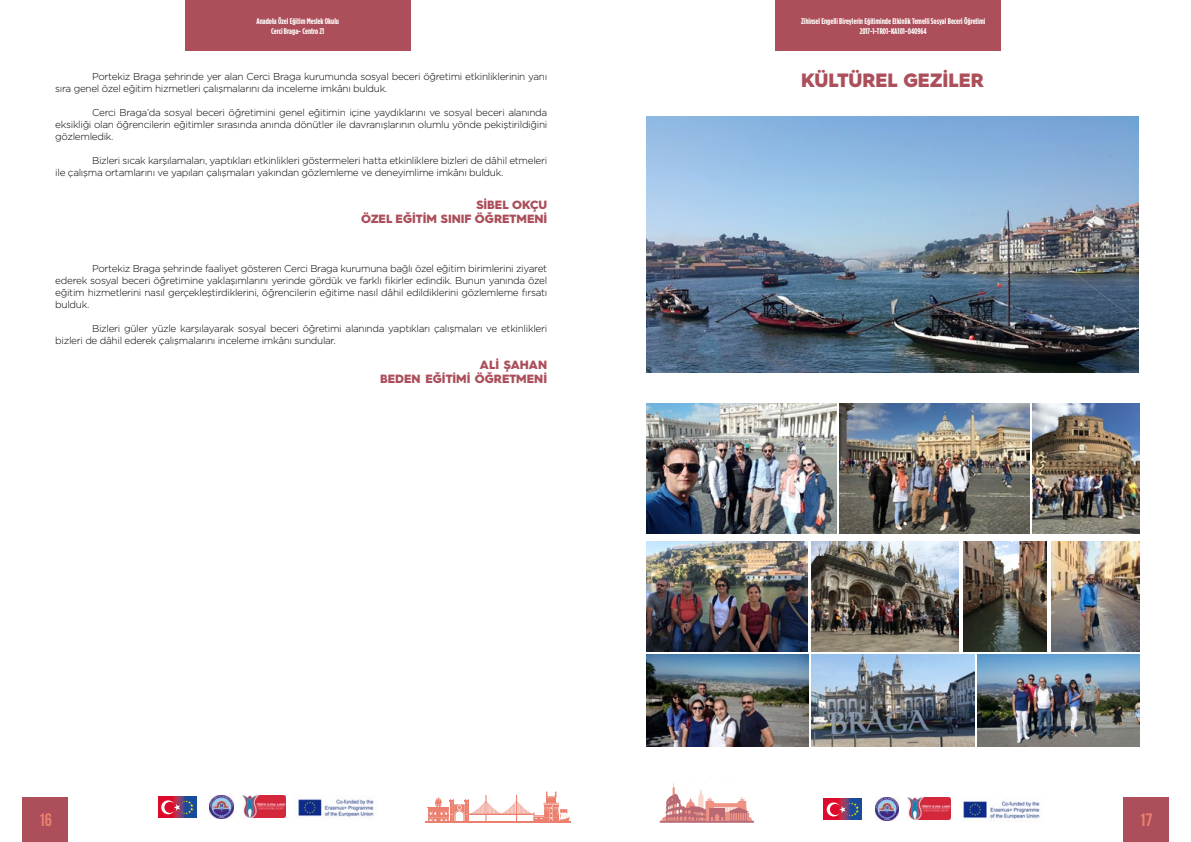
<style>
.page{position:relative;width:1191px;height:842px;background:#fff}
.page>*{position:absolute;margin:0;border:0;box-sizing:border-box;transform-origin:0 0}
.t1{font:900 19.3px "Hurme Geometric Sans 4";color:#ac4f5a}
.t2{font:700 18px "Bebas Neue";color:#eb806e}
.t3{font:900 12px/14.4px "Hurme Geometric Sans 4";color:#ac4f5a;text-align:right}
.t4{font:300 10px/12px "Gotham";letter-spacing:-.03em;color:#000}
.t5{font:700 8.3px/10px "Gotham Condensed";color:#fff;text-align:center}
</style>
<div class="page">
<div style="left:185px;top:0;width:225px;height:51px;background:#ac4f5a"></div>
<div style="left:775px;top:0;width:226px;height:51px;background:#ac4f5a"></div>
<div style="left:23px;top:797px;width:45px;height:45px;background:#ac4f5a"></div>
<svg style="left:823px;top:799px;width:39px;height:21px"></svg>
<svg style="left:826px;top:802px;width:33px;height:14px"></svg>
<img style="left:907px;top:797px;width:43px;height:23px">
<img style="left:963px;top:800px;width:77px;height:21px">
<img style="left:875px;top:798px;width:24px;height:23px">
<svg style="left:158px;top:797px;width:38px;height:21px"></svg>
<svg style="left:161px;top:800px;width:32px;height:14px"></svg>
<img style="left:242px;top:795px;width:43px;height:23px">
<img style="left:298px;top:798px;width:76px;height:21px">
<img style="left:210px;top:796px;width:23px;height:23px">
<hr style="left:659px;top:821px;width:95px;height:2px;background:#ac4f5a">
<svg style="left:661px;top:777px;width:91px;height:44px"></svg>
<hr style="left:425px;top:822px;width:146px;height:1px;background:#eb806e">
<svg style="left:428px;top:791px;width:142px;height:31px"></svg>
<div style="left:1123px;top:797px;width:45px;height:45px;background:#ac4f5a"></div>
<img style="left:646px;top:117px;width:492px;height:255px">
<img style="left:646px;top:655px;width:162px;height:91px">
<img style="left:977px;top:655px;width:162px;height:91px">
<img style="left:812px;top:655px;width:162px;height:91px">
<img style="left:646px;top:404px;width:190px;height:130px">
<img style="left:964px;top:541px;width:82px;height:110px">
<img style="left:811px;top:541px;width:147px;height:111px">
<img style="left:839px;top:404px;width:190px;height:130px">
<img style="left:1032px;top:404px;width:107px;height:130px">
<img style="left:646px;top:541px;width:162px;height:111px">
<img style="left:1052px;top:541px;width:87px;height:110px">
<p class="t5" style="left:256px;top:16px;width:84px">Anadolu Özel Eğitim Meslek Okulu<br>Cerci Braga- Centro 21</p>
<p class="t5" style="left:801px;top:16px;width:186px">Zihinsel Engelli Bireylerin Eğitiminde Etkinlik Temelli Sosyal Beceri Öğretimi<br>2017-1-TR01-KA101-040964</p>
<p class="t4" style="left:55px;top:70px;width:493px;text-indent:37px">Portekiz Braga şehrinde yer alan Cerci Braga kurumunda sosyal beceri öğretimi etkinliklerinin yanı sıra genel özel eğitim hizmetleri çalışmalarını da inceleme imkânı bulduk.</p>
<p class="t4" style="left:55px;top:106px;width:493px;text-align:justify;text-indent:37px">Cerci Braga’da sosyal beceri öğretimini genel eğitimin içine yaydıklarını ve sosyal beceri alanında eksikliği olan öğrencilerin eğitimler sırasında anında dönütler ile davranışlarının olumlu yönde pekiştirildiğini gözlemledik.</p>
<p class="t4" style="left:55px;top:154px;width:493px;text-indent:37px">Bizleri sıcak karşılamaları, yaptıkları etkinlikleri göstermeleri hatta etkinliklere bizleri de dâhil etmeleri ile çalışma ortamlarını ve yapılan çalışmaları yakından gözlemleme ve deneyimlime imkânı bulduk.</p>
<p class="t3" style="left:361px;top:197px;width:187px">SİBEL OKÇU<br>ÖZEL EĞİTİM SINIF ÖĞRETMENİ</p>
<p class="t4" style="left:55px;top:262px;width:493px;text-align:justify;text-indent:37px">Portekiz Braga şehrinde faaliyet gösteren Cerci Braga kurumuna bağlı özel eğitim birimlerini ziyaret ederek sosyal beceri öğretimine yaklaşımlarını yerinde gördük ve farklı fikirler edindik. Bunun yanında özel eğitim hizmetlerini nasıl gerçekleştirdiklerini, öğrencilerin eğitime nasıl dâhil edildiklerini gözlemleme fırsatı bulduk.</p>
<p class="t4" style="left:55px;top:322px;width:493px;text-indent:37px">Bizleri güler yüzle karşılayarak sosyal beceri öğretimi alanında yaptıkları çalışmaları ve etkinlikleri bizleri de dâhil ederek çalışmalarını inceleme imkânı sundular.</p>
<p class="t3" style="left:380px;top:357px;width:168px">ALİ ŞAHAN<br>BEDEN EĞİTİMİ ÖĞRETMENİ</p>
<h1 class="t1" style="left:801px;top:67px;width:184px">KÜLTÜREL GEZİLER</h1>
<h2 class="t2" style="left:39px;top:810px;width:15px">16</h2>
<h2 class="t2" style="left:1139px;top:810px;width:15px">17</h2>
</div>
